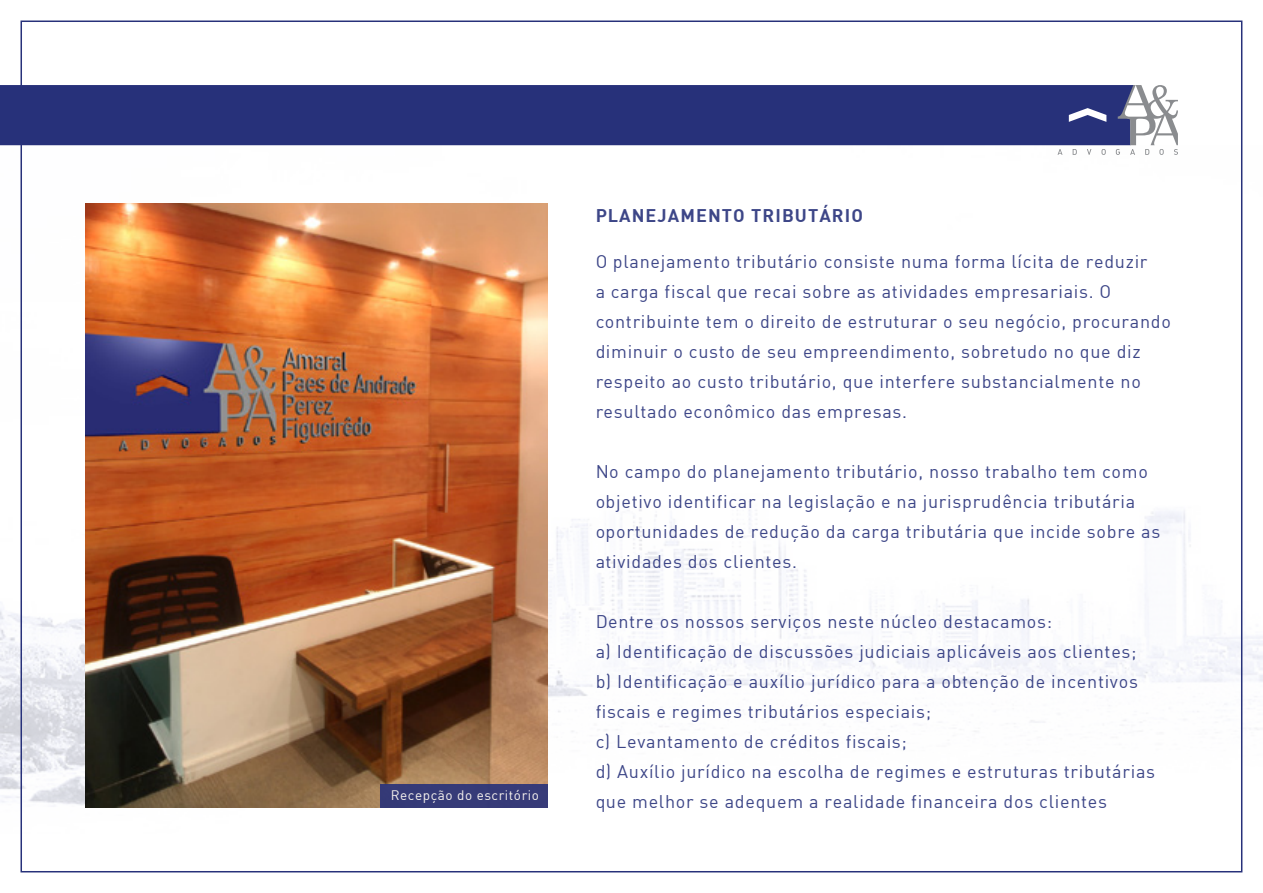
<style>
.page{position:relative;width:1263px;height:893px;background:#fff}
.page>*{position:absolute;margin:0;border:0;box-sizing:border-box;transform-origin:0 0}
.t1{font:18px/30px "DIN";letter-spacing:.04em;color:#27317a}
.t2{font:18px "DIN Bold";letter-spacing:.06em;color:#27317a}
.t3{font:13.5px "DIN";letter-spacing:.04em;color:#fff}
</style>
<div class="page">
<img style="left:0;top:146px;width:1263px;height:687px">
<div style="left:0;top:85px;width:1057px;height:60px;background:#27317a"></div>
<svg style="left:1057px;top:85px;width:121px;height:70px"></svg>
<img style="left:85px;top:204px;width:462px;height:604px">
<div style="left:379px;top:784px;width:168px;height:24px;background:#363b78"></div>
<p class="t3" style="left:391px;top:787px;width:150px">Recepção do escritório</p>
<p class="t2" style="left:595px;top:204px;width:269px">PLANEJAMENTO TRIBUTÁRIO</p>
<p class="t1" style="left:595px;top:246px;width:577px">O planejamento tributário consiste numa forma lícita de reduzir<br>a carga fiscal que recai sobre as atividades empresariais. O contribuinte tem o direito de estruturar o seu negócio, procurando diminuir o custo de seu empreendimento, sobretudo no que diz respeito ao custo tributário, que interfere substancialmente no resultado econômico das empresas.</p>
<p class="t1" style="left:595px;top:456px;width:566px">No campo do planejamento tributário, nosso trabalho tem como objetivo identificar na legislação e na jurisprudência tributária oportunidades de redução da carga tributária que incide sobre as atividades dos clientes.</p>
<p class="t1" style="left:595px;top:606px;width:561px">Dentre os nossos serviços neste núcleo destacamos:<br>a) Identificação de discussões judiciais aplicáveis aos clientes; b) Identificação e auxílio jurídico para a obtenção de incentivos fiscais e regimes tributários especiais;<br>c) Levantamento de créditos fiscais;<br>d) Auxílio jurídico na escolha de regimes e estruturas tributárias que melhor se adequem a realidade financeira dos clientes</p>
</div>
